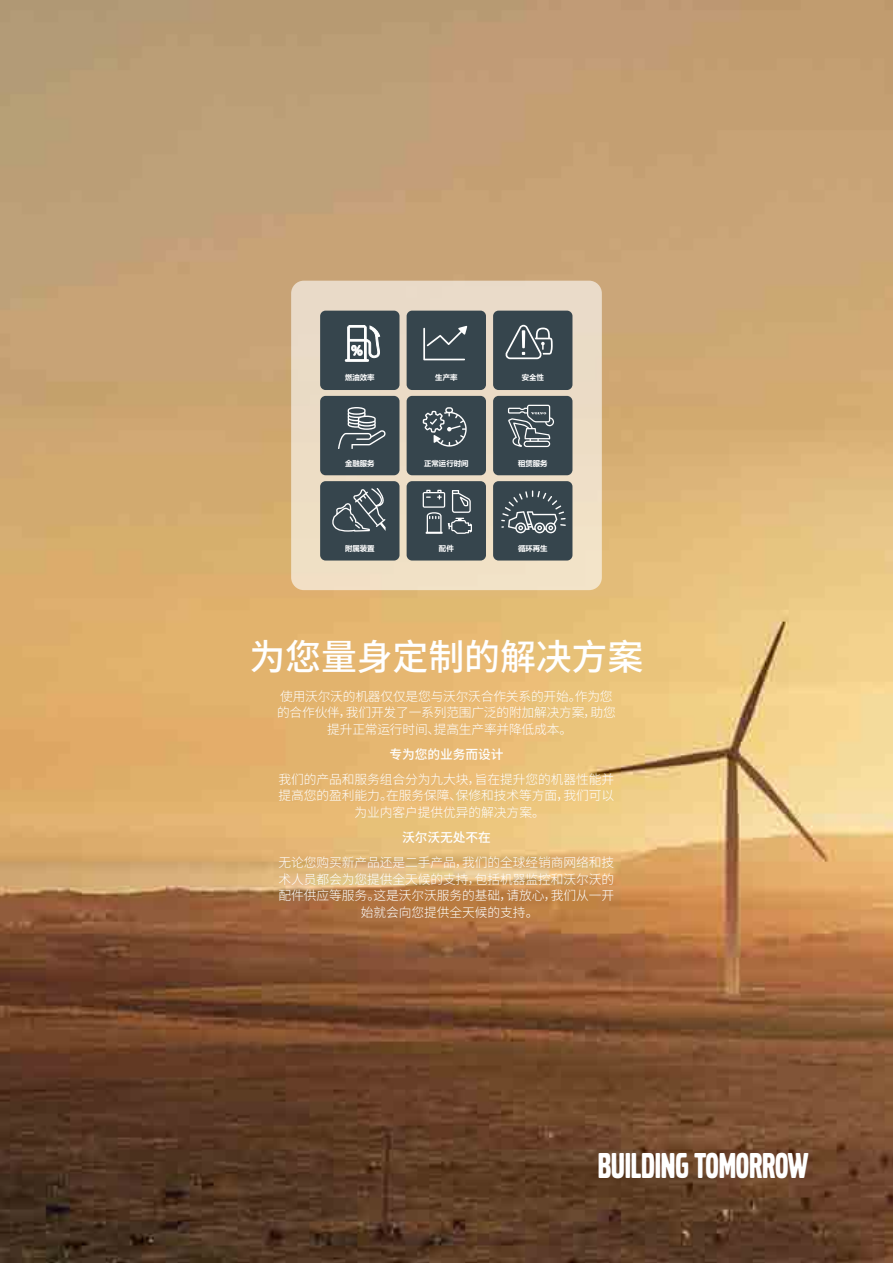
<style>
.page{position:relative;width:893px;height:1263px;background:#fff}
.page>*{position:absolute;margin:0;border:0;box-sizing:border-box;transform-origin:0 0}
.t1{font:37.5px "Volvo Broad Pro";letter-spacing:-.005em;color:#fff}
.t2{font:500 36px "Source Han Sans CN";letter-spacing:-.005em;color:#fff}
.t3{font:300 12.75px/16.5px "Source Han Sans CN";letter-spacing:-.005em;color:#fff;text-align:center}
.t4{font:500 12.75px "Source Han Sans CN";letter-spacing:-.005em;color:#fff}
.t5{font:700 7.35px "Microsoft Ya Hei UI";color:#fff}
</style>
<div class="page">
<img style="left:0;top:0;width:893px;height:1263px">
<div style="left:291px;top:281px;width:311px;height:309px;background:#ebdcc6;border-radius:13px"></div>
<div style="left:493px;top:481px;width:79px;height:79px;background:#36454d;border-radius:5px"></div>
<svg style="left:501px;top:490px;width:65px;height:43px"></svg>
<div style="left:407px;top:481px;width:79px;height:79px;background:#36454d;border-radius:5px"></div>
<svg style="left:423px;top:490px;width:49px;height:44px"></svg>
<div style="left:320px;top:481px;width:79px;height:79px;background:#36454d;border-radius:5px"></div>
<svg style="left:332px;top:488px;width:54px;height:44px"></svg>
<div style="left:493px;top:396px;width:79px;height:79px;background:#36454d;border-radius:5px"></div>
<svg style="left:508px;top:405px;width:46px;height:42px"></svg>
<div style="left:407px;top:396px;width:79px;height:79px;background:#36454d;border-radius:5px"></div>
<svg style="left:423px;top:407px;width:44px;height:40px"></svg>
<div style="left:320px;top:396px;width:79px;height:79px;background:#36454d;border-radius:5px"></div>
<svg style="left:338px;top:407px;width:48px;height:42px"></svg>
<div style="left:493px;top:311px;width:79px;height:79px;background:#36454d;border-radius:5px"></div>
<svg style="left:505px;top:325px;width:48px;height:34px"></svg>
<hr style="left:522px;top:330px;width:3px;height:18px;background:#fff">
<div style="left:407px;top:311px;width:79px;height:79px;background:#36454d;border-radius:5px"></div>
<svg style="left:423px;top:326px;width:44px;height:34px"></svg>
<div style="left:320px;top:311px;width:79px;height:79px;background:#36454d;border-radius:5px"></div>
<svg style="left:345px;top:325px;width:35px;height:37px"></svg>
<p class="t5" style="left:345px;top:372px;width:31px">燃油效率</p>
<p class="t5" style="left:435px;top:372px;width:24px">生产率</p>
<p class="t5" style="left:522px;top:372px;width:24px">安全性</p>
<p class="t5" style="left:345px;top:458px;width:31px">金融服务</p>
<p class="t5" style="left:424px;top:458px;width:46px">正常运行时间</p>
<p class="t5" style="left:518px;top:458px;width:31px">租赁服务</p>
<p class="t5" style="left:345px;top:543px;width:31px">附属装置</p>
<p class="t5" style="left:439px;top:543px;width:16px">配件</p>
<p class="t5" style="left:518px;top:543px;width:31px">循环再生</p>
<h2 class="t2" style="left:249px;top:637px;width:395px">为您量身定制的解决方案</h2>
<p class="t3" style="left:277px;top:688px;width:340px">使用沃尔沃的机器仅仅是您与沃尔沃合作关系的开始。作为您的合作伙伴，我们开发了一系列范围广泛的附加解决方案，助您提升正常运行时间、提高生产率并降低成本。</p>
<p class="t4" style="left:389px;top:747px;width:116px">专为您的业务而设计</p>
<p class="t3" style="left:278px;top:771px;width:337px">我们的产品和服务组合分为九大块，旨在提升您的机器性能并提高您的盈利能力。在服务保障、保修和技术等方面，我们可以为业内客户提供优异的解决方案。</p>
<p class="t4" style="left:402px;top:830px;width:90px">沃尔沃无处不在</p>
<p class="t3" style="left:278px;top:854px;width:337px">无论您购买新产品还是二手产品，我们的全球经销商网络和技术人员都会为您提供全天候的支持，包括机器监控和沃尔沃的配件供应等服务。这是沃尔沃服务的基础，请放心，我们从一开始就会向您提供全天候的支持。</p>
<h1 class="t1" style="left:598px;top:1148px;width:212px">BUILDING TOMORROW</h1>
</div>
